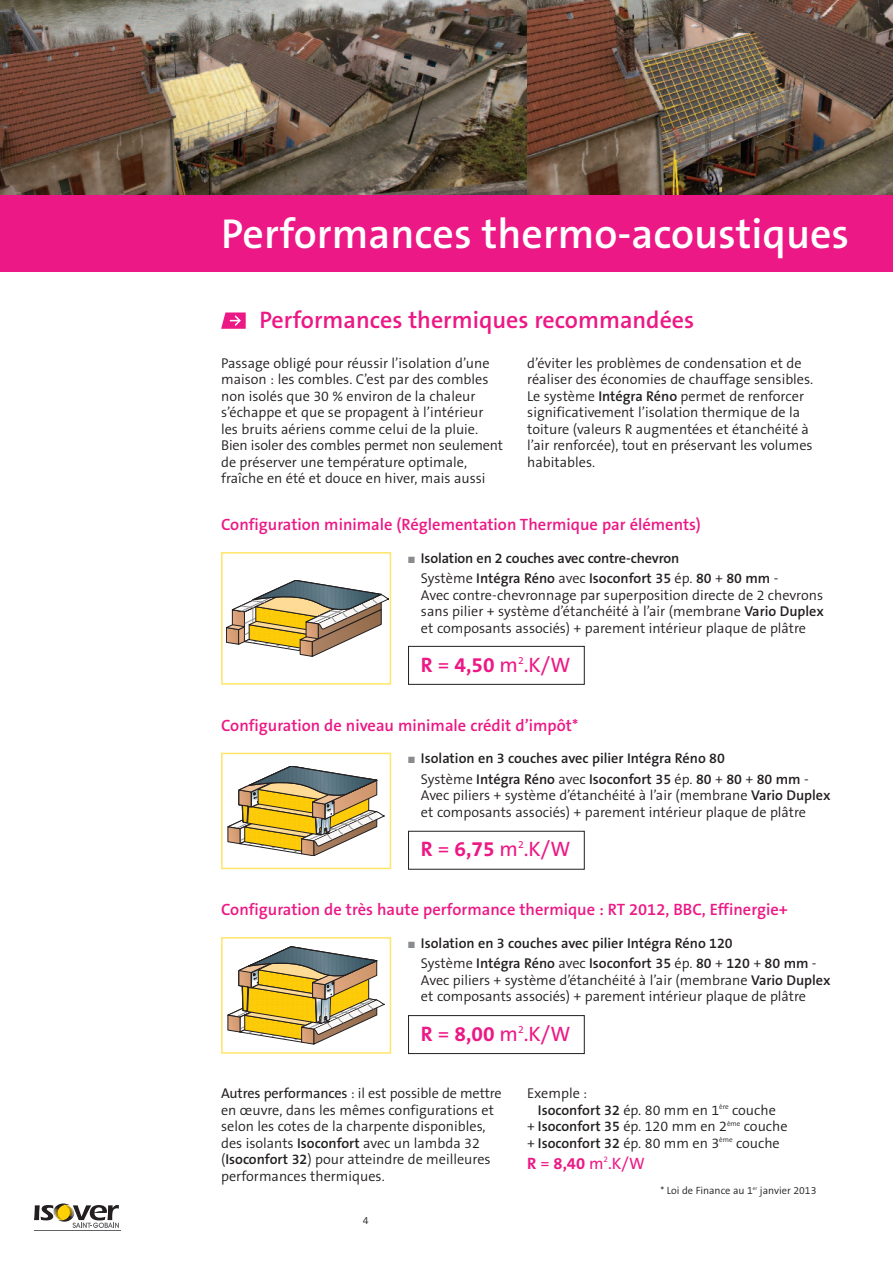
<style>
.page{position:relative;width:893px;height:1263px;background:#fff}
.page>*{position:absolute;margin:0;border:0;box-sizing:border-box;transform-origin:0 0}
.t1{font:600 42px "The Sans B6";color:#fff}
.t2{font:600 24px "The Sans B6";color:#ec1885}
.t3{font:21px "The Sans B5 Plain";color:#ec1885}
.t4{font:600 16.5px "The Sans B6";color:#ec1885}
.t5{font:16.5px "The Sans B5 Plain";color:#ec1885}
.t6{font:300 14.25px/16.5px "The Sans B4";color:#231f20}
.t7{font:600 14.25px/20.7px "The Sans B6";color:#231f20}
.t8{font:300 10.5px "The Sans B4";color:#231f20}
.s1{font-family:"The Sans B6";font-weight:600}
.s2{color:#888c8f}
.s3{font-family:"The Sans B4";font-weight:300}
.s4{font-family:"The Sans B7";font-weight:700}
.s5{font-family:"The Sans B5 Plain";font-weight:400}
</style>
<div class="page">
<hr style="left:34px;top:1230px;width:87px;height:1px;background:#636366">
<svg style="left:34px;top:1203px;width:85px;height:25px"></svg>
<img style="left:0;top:0;width:527px;height:196px">
<img style="left:527px;top:0;width:366px;height:196px">
<div style="left:0;top:196px;width:893px;height:76px;background:#ec1885"></div>
<svg style="left:221px;top:312px;width:25px;height:17px"></svg>
<svg style="left:226px;top:580px;width:162px;height:76px"></svg>
<div style="left:221px;top:552px;width:170px;height:133px;border:2px solid #ffe569"></div>
<svg style="left:228px;top:766px;width:157px;height:90px"></svg>
<div style="left:221px;top:753px;width:170px;height:116px;border:2px solid #ffe569"></div>
<svg style="left:228px;top:946px;width:156px;height:98px"></svg>
<div style="left:221px;top:937px;width:170px;height:117px;border:2px solid #ffe569"></div>
<div style="left:408px;top:646px;width:177px;height:39px;border:1px solid #231f20"></div>
<div style="left:408px;top:831px;width:177px;height:38px;border:1px solid #231f20"></div>
<div style="left:408px;top:1015px;width:177px;height:39px;border:1px solid #231f20"></div>
<h1 class="t1" style="left:221px;top:212px;width:630px">Performances thermo-acoustiques</h1>
<h2 class="t2" style="left:259px;top:308px;width:436px">Performances thermiques recommandées</h2>
<p class="t6" style="left:221px;top:355px;width:283px">Passage obligé pour réussir l’isolation d’une maison : les combles. C’est par des combles non isolés que 30 % environ de la chaleur s’échappe et que se propagent à l’intérieur les bruits aériens comme celui de la pluie.<br>Bien isoler des combles permet non seulement de préserver une température optimale, fraîche en été et douce en hiver, mais aussi</p>
<p class="t6" style="left:527px;top:355px;width:288px">d’éviter les problèmes de condensation et de réaliser des économies de chauffage sensibles.<br>Le système <span class="s1">Intégra Réno</span> permet de renforcer significativement l’isolation thermique de la toiture (valeurs R augmentées et étanchéité à l’air renforcée), tout en préservant les volu mes habitables.</p>
<p class="t4" style="left:221px;top:516px;width:481px">Configuration minimale (Réglementation Thermique par éléments)</p>
<p class="t7" style="left:421px;top:548px;width:359px;text-indent:-13px"><span class="s2">■</span> Isolation en 2 couches avec contre-chevron<br><span class="s3">Système</span> Intégra Réno <span class="s3">avec</span> Isoconfort 35 <span class="s3">ép.</span> 80 <span class="s3">+</span> 80 mm <span class="s3">-</span></p>
<p class="t6" style="left:421px;top:587px;width:404px;text-align:justify">Avec contre-chevronnage par superposition directe de 2 chevrons sans pilier + système d’étanchéité à l’air (membrane <span class="s1">Vario Duplex </span>et composants associés) + parement intérieur plaque de plâtre</p>
<h3 class="t3" style="left:421px;top:654px;width:151px"><span class="s4">R</span> = <span class="s4">4,50</span> m<sup>2</sup>.K/W</h3>
<p class="t4" style="left:221px;top:717px;width:359px">Configuration de niveau minimale crédit d’impôt*</p>
<p class="t7" style="left:421px;top:748px;width:389px;text-indent:-13px"><span class="s2">■</span> Isolation en 3 couches avec pilier Intégra Réno 80<br><span class="s3">Système</span> Intégra Réno <span class="s3">avec</span> Isoconfort 35 <span class="s3">ép.</span> 80 <span class="s3">+</span> 80 <span class="s3">+</span> 80 mm <span class="s3">-</span></p>
<p class="t6" style="left:421px;top:788px;width:411px">Avec piliers + système d’étanchéité à l’air (membrane <span class="s1">Vario Duplex </span>et composants associés) + parement intérieur plaque de plâtre</p>
<h3 class="t3" style="left:421px;top:838px;width:151px"><span class="s4">R</span> = <span class="s4">6,75</span> m<sup>2</sup>.K/W</h3>
<p class="t4" style="left:221px;top:901px;width:568px">Configuration de très haute performance thermique : RT 2012, BBC, Effinergie+</p>
<p class="t7" style="left:421px;top:933px;width:397px;text-indent:-13px"><span class="s2">■</span> Isolation en 3 couches avec pilier Intégra Réno 120<br><span class="s3">Système</span> Intégra Réno <span class="s3">avec</span> Isoconfort 35 <span class="s3">ép.</span> 80 <span class="s3">+</span> 120 <span class="s3">+</span> 80 mm <span class="s3">-</span></p>
<p class="t6" style="left:421px;top:972px;width:411px">Avec piliers + système d’étanchéité à l’air (membrane <span class="s1">Vario Duplex </span>et composants associés) + parement intérieur plaque de plâtre</p>
<h3 class="t3" style="left:421px;top:1022px;width:151px"><span class="s4">R</span> = <span class="s4">8,00</span> m<sup>2</sup>.K/W</h3>
<p class="t6" style="left:221px;top:1085px;width:282px"><span class="s5">Autres performances</span> : il est possible de mettre en œuvre, dans les mêmes configurations et selon les cotes de la charpente disponibles, des isolants <span class="s1">Isoconfort</span> avec un lambda 32 (<span class="s1">Isoconfort 32</span>) pour atteindre de meilleures performances thermiques.</p>
<p class="t6" style="left:527px;top:1085px;width:62px">Exemple :</p>
<p class="t6" style="left:538px;top:1102px;width:239px"><span class="s1">Isoconfort 32</span> ép. 80 mm en 1<sup>ère</sup> couche</p>
<p class="t6" style="left:527px;top:1118px;width:262px">+ <span class="s1">Isoconfort 35</span> ép. 120 mm en 2<sup>ème</sup> couche</p>
<p class="t6" style="left:527px;top:1135px;width:254px">+ <span class="s1">Isoconfort 32</span> ép. 80 mm en 3<sup>ème</sup> couche</p>
<p class="t5" style="left:527px;top:1154px;width:119px"><span class="s4">R</span> = <span class="s4">8,40</span> m<sup>2</sup>.K/W</p>
<p class="t8" style="left:660px;top:1185px;width:158px">* Loi de Finance au 1<sup>er</sup> janvier 2013</p>
<p class="t8" style="left:363px;top:1215px;width:7px">4</p>
</div>
